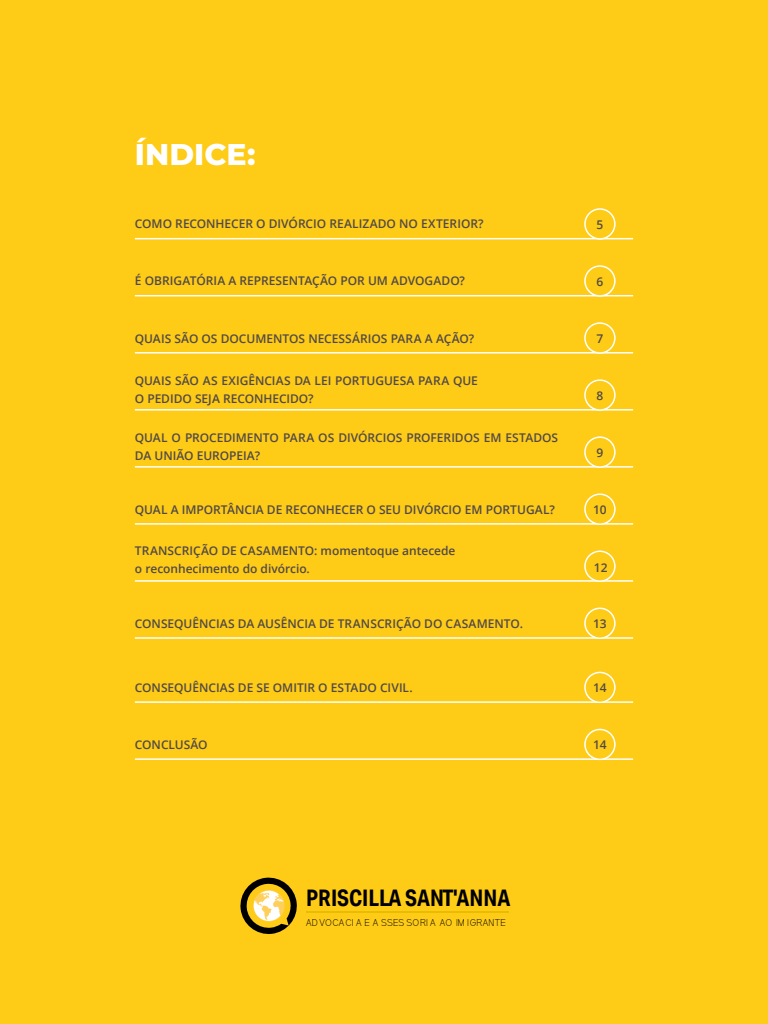
<style>
.page{position:relative;width:768px;height:1024px;background:#fecb16}
.page>*{position:absolute;margin:0;border:0;box-sizing:border-box;transform-origin:0 0}
.t1{font:800 30px "Montserrat";color:#fff}
.t2{font:700 22.8px "Aktiv Grotesk Cd";color:#000}
.t3{font:600 12px/18px "Open Sans";color:#514948}
.t4{font:300 8.9px "Kirvy";color:#000}
</style>
<div class="page">
<hr style="left:135px;top:238px;width:498px;height:1px;background:#fff">
<hr style="left:135px;top:466px;width:498px;height:2px;background:#fff">
<hr style="left:135px;top:352px;width:498px;height:2px;background:#fff">
<hr style="left:135px;top:580px;width:498px;height:2px;background:#fff">
<hr style="left:135px;top:295px;width:498px;height:1px;background:#fff">
<hr style="left:135px;top:523px;width:498px;height:2px;background:#fff">
<hr style="left:135px;top:409px;width:498px;height:2px;background:#fff">
<hr style="left:135px;top:637px;width:498px;height:2px;background:#fff">
<hr style="left:135px;top:701px;width:498px;height:2px;background:#fff">
<hr style="left:135px;top:758px;width:498px;height:2px;background:#fff">
<div style="left:584px;top:208px;width:32px;height:32px;border:2px solid #fff;border-radius:50%"></div>
<div style="left:584px;top:436px;width:32px;height:32px;border:2px solid #fff;border-radius:50%"></div>
<div style="left:584px;top:322px;width:32px;height:32px;border:2px solid #fff;border-radius:50%"></div>
<div style="left:584px;top:551px;width:32px;height:31px;border:2px solid #fff;border-radius:50%"></div>
<div style="left:584px;top:265px;width:32px;height:32px;border:2px solid #fff;border-radius:50%"></div>
<div style="left:584px;top:493px;width:32px;height:32px;border:2px solid #fff;border-radius:50%"></div>
<div style="left:584px;top:379px;width:32px;height:32px;border:2px solid #fff;border-radius:50%"></div>
<div style="left:584px;top:608px;width:32px;height:31px;border:2px solid #fff;border-radius:50%"></div>
<div style="left:584px;top:672px;width:32px;height:31px;border:2px solid #fff;border-radius:50%"></div>
<div style="left:584px;top:729px;width:32px;height:31px;border:2px solid #fff;border-radius:50%"></div>
<svg style="left:240px;top:877px;width:57px;height:57px"></svg>
<hr style="left:306px;top:911px;width:203px;height:2px;background:#e8bc00">
<h1 class="t1" style="left:135px;top:132px;width:122px">ÍNDICE:</h1>
<p class="t3" style="left:135px;top:215px;width:350px">COMO RECONHECER O DIVÓRCIO REALIZADO NO EXTERIOR?</p>
<p class="t3" style="left:135px;top:272px;width:332px">É OBRIGATÓRIA A REPRESENTAÇÃO POR UM ADVOGADO?</p>
<p class="t3" style="left:135px;top:329px;width:341px">QUAIS SÃO OS DOCUMENTOS NECESSÁRIOS PARA A AÇÃO?</p>
<p class="t3" style="left:135px;top:371px;width:345px">QUAIS SÃO AS EXIGÊNCIAS DA LEI PORTUGUESA PARA QUE<br>O PEDIDO SEJA RECONHECIDO?</p>
<p class="t3" style="left:135px;top:429px;width:425px">QUAL O PROCEDIMENTO PARA OS DIVÓRCIOS PROFERIDOS EM ESTADOS<br>DA UNIÃO EUROPEIA?</p>
<p class="t3" style="left:135px;top:500px;width:421px">QUAL A IMPORTÂNCIA DE RECONHECER O SEU DIVÓRCIO EM PORTUGAL?</p>
<p class="t3" style="left:135px;top:541px;width:322px">TRANSCRIÇÃO DE CASAMENTO: momentoque antecede o reconhecimento do divórcio.</p>
<p class="t3" style="left:135px;top:614px;width:390px">CONSEQUÊNCIAS DA AUSÊNCIA DE TRANSCRIÇÃO DO CASAMENTO.</p>
<p class="t3" style="left:135px;top:678px;width:279px">CONSEQUÊNCIAS DE SE OMITIR O ESTADO CIVIL.</p>
<p class="t3" style="left:135px;top:735px;width:74px">CONCLUSÃO</p>
<p class="t3" style="left:596px;top:215px;width:8px">5</p>
<p class="t3" style="left:596px;top:272px;width:8px">6</p>
<p class="t3" style="left:596px;top:329px;width:8px">7</p>
<p class="t3" style="left:596px;top:386px;width:8px">8</p>
<p class="t3" style="left:596px;top:443px;width:8px">9</p>
<p class="t3" style="left:593px;top:500px;width:15px">10</p>
<p class="t3" style="left:594px;top:559px;width:15px">12</p>
<p class="t3" style="left:593px;top:614px;width:15px">13</p>
<p class="t3" style="left:593px;top:679px;width:15px">14</p>
<p class="t3" style="left:593px;top:736px;width:15px">14</p>
<h2 class="t2" style="left:306px;top:884px;width:206px">PRISCILLA SANT'ANNA</h2>
<p class="t4" style="left:306px;top:917px;width:202px">ADVOCACI A E A SSES SORI A AO IM IGRANTE</p>
</div>
